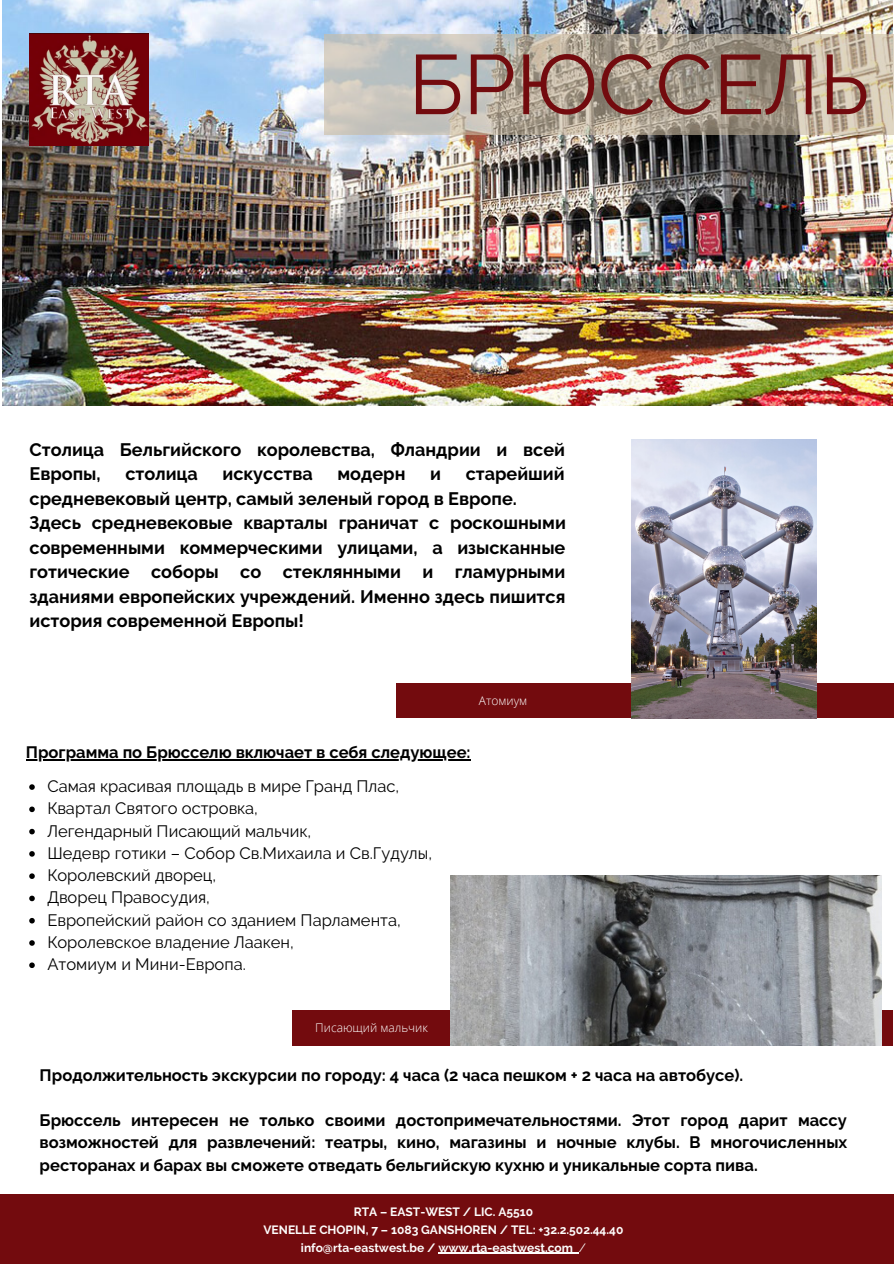
<style>
.page{position:relative;width:894px;height:1264px;background:#fff}
.page>*{position:absolute;margin:0;border:0;box-sizing:border-box;transform-origin:0 0}
.t1{font:84px "Raleway";color:#730b0e}
.t2{font:700 18px/24.5px "Raleway";color:#000}
.t3{font:700 16.5px/22.2px "Raleway";color:#000;text-align:justify}
.t4{font:16.5px/22.2px "Raleway";color:#000}
.t5{font:700 12px/18px "Raleway";color:#fdfdfc;text-align:center}
.t6{font:300 12px "Open Sans";color:#fdfdfc}
.s1{font-weight:400}
</style>
<div class="page">
<div style="left:0;top:1193px;width:893px;height:70px;background:#730b0e"></div>
<div style="left:292px;top:1009px;width:600px;height:36px;background:#730b0e"></div>
<div style="left:396px;top:683px;width:497px;height:35px;background:#730b0e"></div>
<img style="left:2px;top:0;width:890px;height:405px">
<svg style="left:324px;top:35px;width:569px;height:100px;background:#b5ada0"></svg>
<img style="left:29px;top:33px;width:120px;height:113px">
<img style="left:631px;top:440px;width:185px;height:278px">
<svg style="left:29px;top:784px;width:6px;height:5px"></svg>
<svg style="left:29px;top:806px;width:6px;height:6px"></svg>
<svg style="left:29px;top:828px;width:6px;height:6px"></svg>
<svg style="left:29px;top:851px;width:6px;height:5px"></svg>
<svg style="left:29px;top:873px;width:6px;height:6px"></svg>
<svg style="left:29px;top:895px;width:6px;height:6px"></svg>
<svg style="left:29px;top:918px;width:6px;height:5px"></svg>
<svg style="left:29px;top:940px;width:6px;height:5px"></svg>
<svg style="left:29px;top:962px;width:6px;height:6px"></svg>
<img style="left:450px;top:875px;width:430px;height:170px">
<hr style="left:438px;top:1252px;width:140px;height:1px;background:#fdfdfc">
<hr style="left:26px;top:759px;width:444px;height:1px;background:#000">
<h1 class="t1" style="left:408px;top:35px;width:462px">БРЮССЕЛЬ</h1>
<p class="t2" style="left:29px;top:437px;width:537px">Cтолица Бельгийского королевства, Фландрии и всей<br>Европы,</p>
<p class="t2" style="left:29px;top:462px;width:537px;text-indent:436px">старейший средневековый центр, самый зеленый город в Европе.<br>Здесь средневековые кварталы граничат с роскошными современными коммерческими улицами, а изысканные готические соборы со стеклянными и гламурными зданиями европейских учреждений. Именно здесь пишится история современной Европы!</p>
<p class="t2" style="left:125px;top:462px;width:74px">столица</p>
<p class="t2" style="left:222px;top:462px;width:92px">искусства</p>
<p class="t2" style="left:337px;top:462px;width:70px">модерн</p>
<p class="t2" style="left:430px;top:462px;width:12px">и</p>
<p class="t6" style="left:478px;top:692px;width:50px">Атомиум</p>
<p class="t3" style="left:26px;top:741px;width:446px">Программа по Брюсселю включает в себя следующее:</p>
<p class="t4" style="left:47px;top:775px;width:386px">Самая красивая площадь в мире Гранд Плас,<br>Квартал Святого островка,<br>Легендарный Писающий мальчик,<br>Шедевр готики – Собор Св.Михаила и Св.Гудулы,<br>Королевский дворец,<br>Дворец Правосудия,<br>Европейский район со зданием Парламента,<br>Королевское владение Лаакен,<br>Атомиум и Мини-Европа.</p>
<p class="t6" style="left:315px;top:1019px;width:114px">Писающий мальчик</p>
<p class="t3" style="left:40px;top:1064px;width:705px">Продолжительность экскурсии по городу: 4 часа (2 часа пешком + 2 часа на автобусе).</p>
<p class="t3" style="left:40px;top:1109px;width:808px">Брюссель интересен не только своими достопримечательностями. Этот город дарит массу возможностей для развлечений: театры, кино, магазины и ночные клубы. В многочисленных ресторанах и барах вы сможете отведать бельгийскую кухню и уникальные сорта пива.</p>
<p class="t5" style="left:263px;top:1202px;width:361px">RTA – EAST-WEST / LIC. A5510<br>VENELLE CHOPIN, 7 – 1083 GANSHOREN / TEL: +32.2.502.44.40 info@rta-eastwest.be / www.rta-eastwest.com <span class="s1">/</span></p>
</div>
